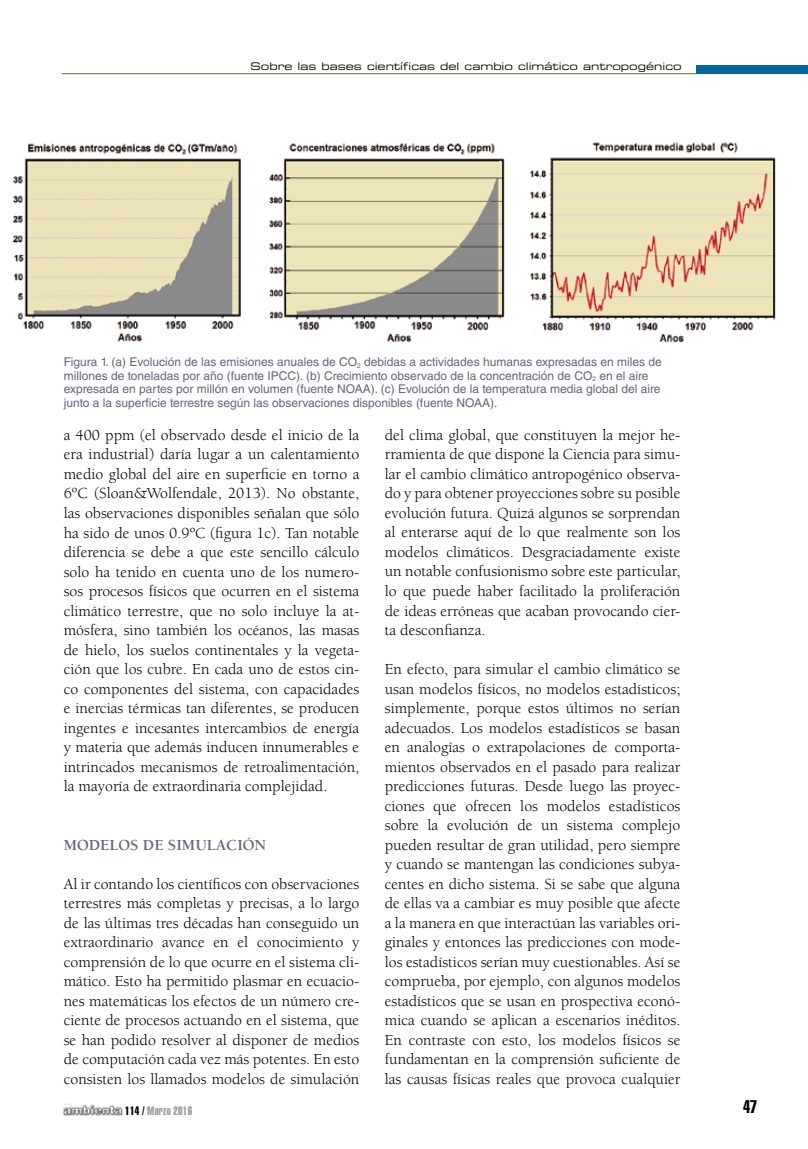
<style>
.page{position:relative;width:808px;height:1149px;background:#fff}
.page>*{position:absolute;margin:0;border:0;box-sizing:border-box;transform-origin:0 0}
.t1{font:18px "Helvetica LT Std Extra Comp";color:#000}
.t2{font:15.75px/19.5px "Berkeley Std";color:#000;text-align:justify}
.t3{font:700 15.75px "Berkeley Std";color:#5f6581}
.t4{font:12px/13.5px "Helvetica LT Std";color:#5f6581}
.t5{font:12px "Helvetica LT Std Extra Comp";letter-spacing:.025em;color:#9c9e9f}
.t6{font:10.5px "Eurostile LT Std Ex 2";color:#000}
.s1{color:#000}
</style>
<div class="page">
<div style="left:696px;top:65px;width:112px;height:9px;background:#00689e"></div>
<hr style="left:62px;top:73px;width:635px;height:1px;background:#5f6d27">
<img style="left:62px;top:1103px;width:61px;height:13px">
<img style="left:12px;top:142px;width:764px;height:201px">
<p class="t6" style="left:250px;top:59px;width:433px">Sobre las bases científicas del cambio climático antropogénico</p>
<p class="t4" style="left:64px;top:355px;width:599px">Figura 1. (a) Evolución de las emisiones anuales de CO<sub>2</sub> debidas a actividades humanas expresadas en miles de millones de toneladas por año (fuente IPCC). (b) Crecimiento observado de la concentración de CO<sub>2</sub> en el aire expresada en partes por millón en volumen (fuente NOAA). (c) Evolución de la temperatura media global del aire junto a la superficie terrestre según las observaciones disponibles (fuente NOAA).</p>
<p class="t2" style="left:64px;top:425px;width:297px">a 400 ppm (el observado desde el inicio de la era industrial) daría lugar a un calentamiento medio global del aire en superficie en torno a 6ºC (Sloan&amp;Wolfendale, 2013). No obstante, las observaciones disponibles señalan que sólo ha sido de unos 0.9ºC (figura 1c). Tan notable diferencia se debe a que este sencillo cálculo solo ha tenido en cuenta uno de los numero&shy;sos procesos físicos que ocurren en el sistema climático terrestre, que no solo incluye la at&shy;mósfera, sino también los océanos, las masas de hielo, los suelos continentales y la vegeta&shy;ción que los cubre. En cada uno de estos cin&shy;co componentes del sistema, con capacidades e inercias térmicas tan diferentes, se producen ingentes e incesantes intercambios de energía y materia que además inducen innumerables e intrincados mecanismos de retroalimentación, la mayoría de extraordinaria complejidad.</p>
<p class="t3" style="left:64px;top:836px;width:25px">MODELOS</p>
<p class="t3" style="left:143px;top:836px;width:36px">DE SIMULACIÓN</p>
<p class="t2" style="left:64px;top:874px;width:297px">Al ir contando los científicos con observaciones terrestres más completas y precisas, a lo largo de las últimas tres décadas han conseguido un extraordinario avance en el conocimiento y comprensión de lo que ocurre en el sistema cli&shy;mático. Esto ha permitido plasmar en ecuacio&shy;nes matemáticas los efectos de un número cre&shy;ciente de procesos actuando en el sistema, que se han podido resolver al disponer de medios de computación cada vez más potentes. En esto consisten los llamados modelos de simulación</p>
<p class="t2" style="left:385px;top:425px;width:297px">del clima global, que constituyen la mejor he&shy;rramienta de que dispone la Ciencia para simu&shy;lar el cambio climático antropogénico observa&shy;do y para obtener proyecciones sobre su posible evolución futura. Quizá algunos se sorprendan al enterarse aquí de lo que realmente son los modelos climáticos. Desgraciadamente existe un notable confusionismo sobre este particular, lo que puede haber facilitado la proliferación de ideas erróneas que acaban provocando cier&shy;ta desconfianza.</p>
<p class="t2" style="left:385px;top:659px;width:297px">En efecto, para simular el cambio climático se usan modelos físicos, no modelos estadísticos; simplemente, porque estos últimos no serían adecuados. Los modelos estadísticos se basan en analogías o extrapolaciones de comporta&shy;mientos observados en el pasado para realizar predicciones futuras. Desde luego las proyec&shy;ciones que ofrecen los modelos estadísticos sobre la evolución de un sistema complejo pueden resultar de gran utilidad, pero siempre y cuando se mantengan las condiciones subya&shy;centes en dicho sistema. Si se sabe que alguna de ellas va a cambiar es muy posible que afecte a la manera en que interactúan las variables ori&shy;ginales y entonces las predicciones con mode&shy;los estadísticos serían muy cuestionables. Así se comprueba, por ejemplo, con algunos modelos estadísticos que se usan en prospectiva econó&shy;mica cuando se aplican a escenarios inéditos.<br>En contraste con esto, los modelos físicos se fundamentan en la comprensión suficiente de las causas físicas reales que provoca cualquier</p>
<p class="t5" style="left:125px;top:1103px;width:68px"><span class="s1">114 /</span> Marzo 2016</p>
<p class="t1" style="left:744px;top:1095px;width:15px">47</p>
</div>
